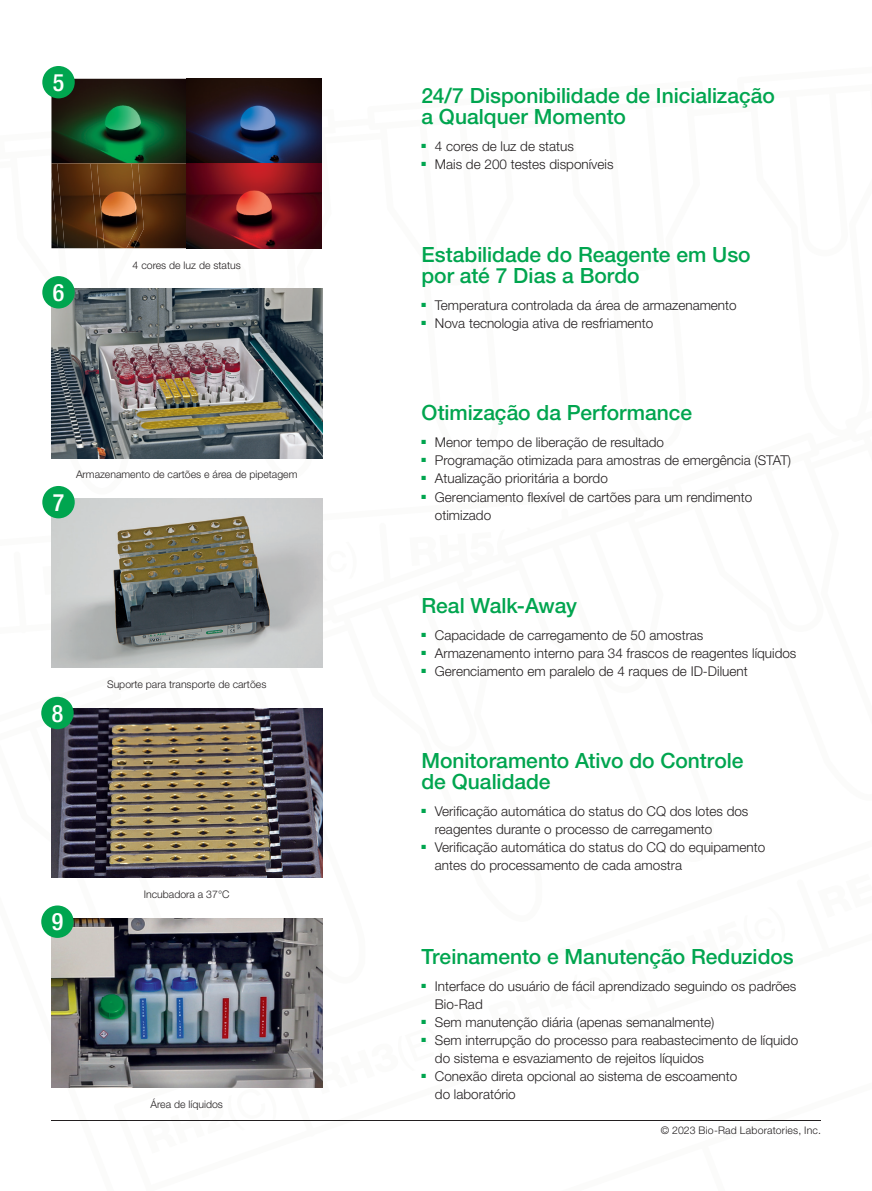
<style>
.page{position:relative;width:872px;height:1191px;background:#fff}
.page>*{position:absolute;margin:0;border:0;box-sizing:border-box;transform-origin:0 0}
.t1{font:500 condensed 24px "Helvetica Neue LT Std";color:#fff}
.t2{font:500 21px/21px "Helvetica Neue LT Std";color:#00a54f}
.t3{font:300 13.5px/18px "Helvetica Neue LT Std";color:#231f20}
.t4{font:300 10.5px "Helvetica Neue LT Std";color:#231f20}
.t5{font:300 10.5px "Helvetica Neue LT Std";letter-spacing:.02em;color:#231f20}
</style>
<div class="page">
<svg style="left:42px;top:248px;width:66px;height:59px"></svg>
<hr style="left:51px;top:1120px;width:770px;height:1px;background:#231f20">
<img style="left:51px;top:918px;width:272px;height:169px">
<div style="left:41px;top:905px;width:33px;height:33px;background:#00a54f;border-radius:50%"></div>
<img style="left:51px;top:708px;width:272px;height:169px">
<div style="left:41px;top:697px;width:33px;height:32px;background:#00a54f;border-radius:50%"></div>
<img style="left:51px;top:79px;width:271px;height:169px">
<img style="left:126px;top:164px;width:18px;height:84px">
<img style="left:51px;top:164px;width:53px;height:84px">
<img style="left:51px;top:163px;width:135px;height:1px">
<div style="left:42px;top:66px;width:33px;height:32px;background:#00a54f;border-radius:50%"></div>
<img style="left:51px;top:289px;width:272px;height:169px">
<div style="left:42px;top:276px;width:33px;height:32px;background:#00a54f;border-radius:50%"></div>
<img style="left:51px;top:499px;width:272px;height:169px">
<div style="left:42px;top:486px;width:33px;height:32px;background:#00a54f;border-radius:50%"></div>
<h1 class="t1" style="left:53px;top:68px;width:13px">5</h1>
<h1 class="t1" style="left:53px;top:278px;width:13px">6</h1>
<p class="t4" style="left:133px;top:258px;width:110px">4 cores de luz de status</p>
<h1 class="t1" style="left:53px;top:488px;width:13px">7</h1>
<p class="t4" style="left:76px;top:468px;width:223px">Armazenamento de cartões e área de pipetagem</p>
<h1 class="t1" style="left:52px;top:698px;width:13px">8</h1>
<p class="t4" style="left:107px;top:678px;width:161px">Suporte para transporte de cartões</p>
<h1 class="t1" style="left:52px;top:907px;width:13px">9</h1>
<p class="t4" style="left:144px;top:887px;width:87px">Incubadora a 37°C</p>
<p class="t4" style="left:150px;top:1097px;width:74px">Área de líquidos</p>
<h2 class="t2" style="left:421px;top:85px;width:355px">24/7 Disponibilidade de Inicialização a Qualquer Momento</h2>
<p class="t3" style="left:421px;top:137px;width:154px"><sup>■</sup> 4 cores de luz de status</p>
<p class="t3" style="left:421px;top:155px;width:194px"><sup>■</sup> Mais de 200 testes disponíveis</p>
<h2 class="t2" style="left:421px;top:244px;width:331px">Estabilidade do Reagente em Uso por até 7 Dias a Bordo</h2>
<p class="t3" style="left:421px;top:296px;width:317px"><sup>■</sup> Temperatura controlada da área de armazenamento</p>
<p class="t3" style="left:421px;top:314px;width:233px"><sup>■</sup> Nova tecnologia ativa de resfriamento</p>
<h2 class="t2" style="left:421px;top:402px;width:272px">Otimização da Performance</h2>
<p class="t3" style="left:421px;top:433px;width:244px"><sup>■</sup> Menor tempo de liberação de resultado</p>
<p class="t3" style="left:421px;top:451px;width:371px"><sup>■</sup> Programação otimizada para amostras de emergência (STAT)</p>
<p class="t3" style="left:421px;top:469px;width:188px"><sup>■</sup> Atualização prioritária a bordo</p>
<p class="t3" style="left:435px;top:487px;width:319px;text-indent:-14px"><sup>■</sup> Gerenciamento flexível de cartões para um rendimento otimizado</p>
<h2 class="t2" style="left:421px;top:595px;width:157px">Real Walk-Away</h2>
<p class="t3" style="left:421px;top:626px;width:283px"><sup>■</sup> Capacidade de carregamento de 50 amostras</p>
<p class="t3" style="left:421px;top:644px;width:376px"><sup>■</sup> Armazenamento interno para 34 frascos de reagentes líquidos</p>
<p class="t3" style="left:421px;top:662px;width:328px"><sup>■</sup> Gerenciamento em paralelo de 4 raques de ID-Diluent</p>
<h2 class="t2" style="left:421px;top:750px;width:323px">Monitoramento Ativo do Controle de Qualidade</h2>
<p class="t3" style="left:435px;top:802px;width:315px;text-indent:-14px"><sup>■</sup> Verificação automática do status do CQ dos lotes dos reagentes durante o processo de carregamento</p>
<p class="t3" style="left:435px;top:838px;width:332px;text-indent:-14px"><sup>■</sup> Verificação automática do status do CQ do equipamento antes do processamento de cada amostra</p>
<h2 class="t2" style="left:421px;top:945px;width:374px">Treinamento e Manutenção Reduzidos</h2>
<p class="t3" style="left:435px;top:976px;width:363px;text-indent:-14px"><sup>■</sup> Interface do usuário de fácil aprendizado seguindo os padrões<br>Bio-Rad</p>
<p class="t3" style="left:421px;top:1012px;width:294px"><sup>■</sup> Sem manutenção diária (apenas semanalmente)</p>
<p class="t3" style="left:435px;top:1030px;width:365px;text-indent:-14px"><sup>■</sup> Sem interrupção do processo para reabastecimento de líquido do sistema e esvaziamento de rejeitos líquidos</p>
<p class="t3" style="left:435px;top:1066px;width:304px;text-indent:-14px"><sup>■</sup> Conexão direta opcional ao sistema de escoamento do laboratório</p>
<p class="t5" style="left:661px;top:1124px;width:162px">© 2023 Bio-Rad Laboratories, Inc.</p>
</div>
